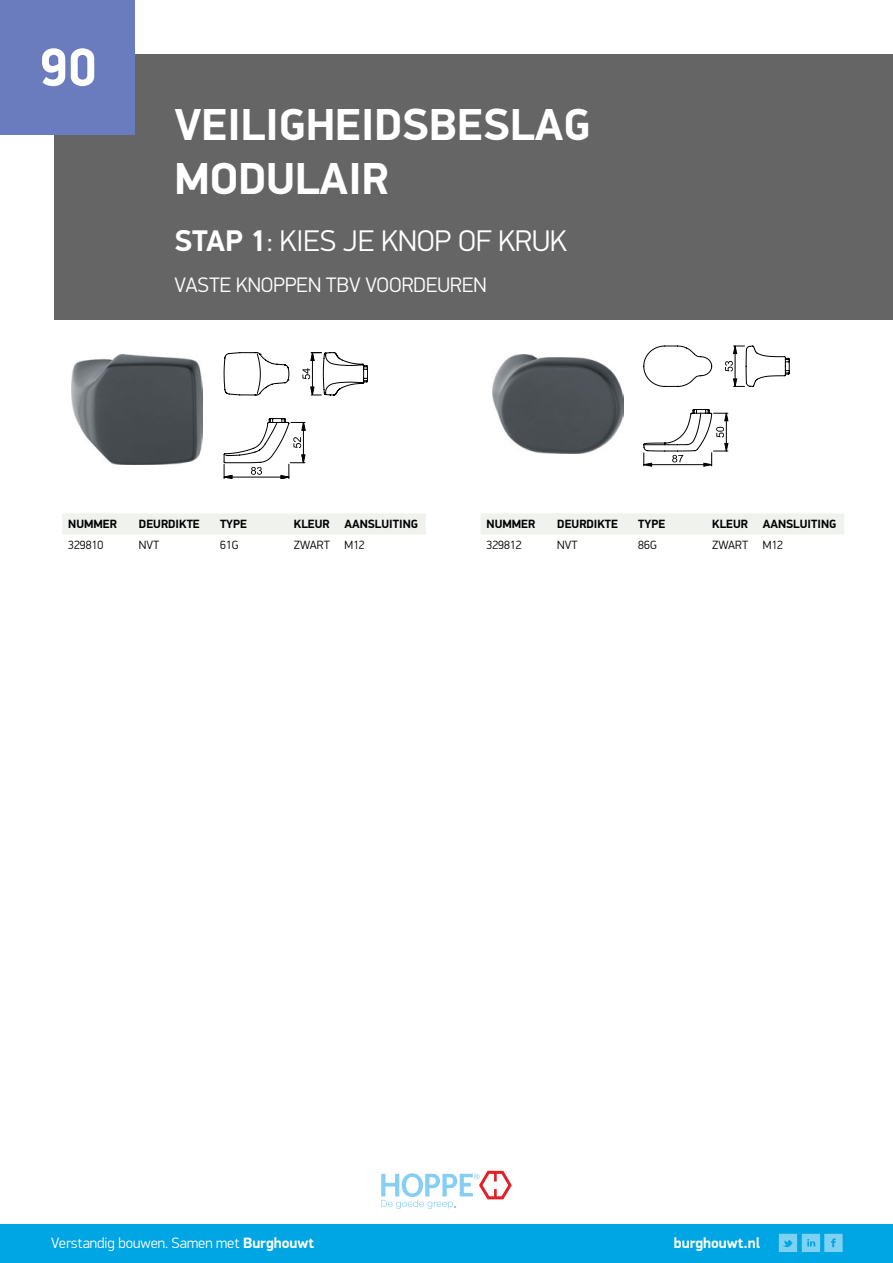
<style>
.page{position:relative;width:893px;height:1263px;background:#fff}
.page>*{position:absolute;margin:0;border:0;box-sizing:border-box;transform-origin:0 0}
.t1{font:700 54px "PF Din Display Pro";color:#fff}
.t2{font:700 45px/54px "PF Din Display Pro";color:#fff}
.t3{font:300 30px "PF Din Display Pro";color:#fff}
.t4{font:300 21px "PF Din Display Pro";color:#fff}
.t5{font:300 15px "PF Din Display Pro";color:#fff}
.t6{font:700 15px "PF Din Display Pro";color:#fff}
.t7{font:700 12px "PF Din Display Pro";color:#000101}
.t8{font:300 12px "PF Din Display Pro";color:#000}
.s1{font-weight:700}
</style>
<div class="page">
<div style="left:54px;top:54px;width:839px;height:266px;background:#656565"></div>
<div style="left:0;top:1225px;width:893px;height:38px;background:#00a5e4"></div>
<div style="left:0;top:0;width:135px;height:135px;background:#6a7cbd"></div>
<svg style="left:779px;top:1234px;width:64px;height:18px"></svg>
<svg style="left:381px;top:1171px;width:131px;height:38px"></svg>
<div style="left:481px;top:514px;width:363px;height:20px;background:#f0f2ed"></div>
<div style="left:62px;top:514px;width:364px;height:20px;background:#f0f2ed"></div>
<svg style="left:224px;top:352px;width:144px;height:127px"></svg>
<svg style="left:643px;top:346px;width:146px;height:120px"></svg>
<img style="left:72px;top:355px;width:131px;height:110px">
<img style="left:493px;top:355px;width:131px;height:98px">
<h1 class="t1" style="left:39px;top:35px;width:59px">90</h1>
<h2 class="t2" style="left:174px;top:99px;width:418px">VEILIGHEIDSBESLAG<br>MODULAIR</h2>
<h3 class="t3" style="left:174px;top:224px;width:394px"><span class="s1">STAP 1</span>: KIES JE KNOP OF KRUK</h3>
<h3 class="t4" style="left:174px;top:273px;width:314px">VASTE KNOPPEN TBV VOORDEUREN</h3>
<p class="t7" style="left:68px;top:517px;width:50px">NUMMER</p>
<p class="t7" style="left:139px;top:517px;width:62px">DEURDIKTE</p>
<p class="t7" style="left:220px;top:517px;width:29px">TYPE</p>
<p class="t7" style="left:294px;top:517px;width:126px">KLEUR AANSLUITING</p>
<p class="t8" style="left:68px;top:538px;width:37px">329810</p>
<p class="t8" style="left:139px;top:538px;width:22px">NVT</p>
<p class="t8" style="left:220px;top:538px;width:20px">61G</p>
<p class="t8" style="left:294px;top:538px;width:72px">ZWART M12</p>
<p class="t7" style="left:487px;top:517px;width:50px">NUMMER</p>
<p class="t7" style="left:557px;top:517px;width:62px">DEURDIKTE</p>
<p class="t7" style="left:638px;top:517px;width:29px">TYPE</p>
<p class="t7" style="left:712px;top:517px;width:126px">KLEUR AANSLUITING</p>
<p class="t8" style="left:487px;top:538px;width:37px">329812</p>
<p class="t8" style="left:557px;top:538px;width:22px">NVT</p>
<p class="t8" style="left:638px;top:538px;width:20px">86G</p>
<p class="t8" style="left:712px;top:538px;width:72px">ZWART M12</p>
<p class="t5" style="left:51px;top:1234px;width:265px">Verstandig bouwen. Samen met <span class="s1">Burghouwt</span></p>
<p class="t6" style="left:674px;top:1234px;width:88px">burghouwt.nl</p>
</div>
